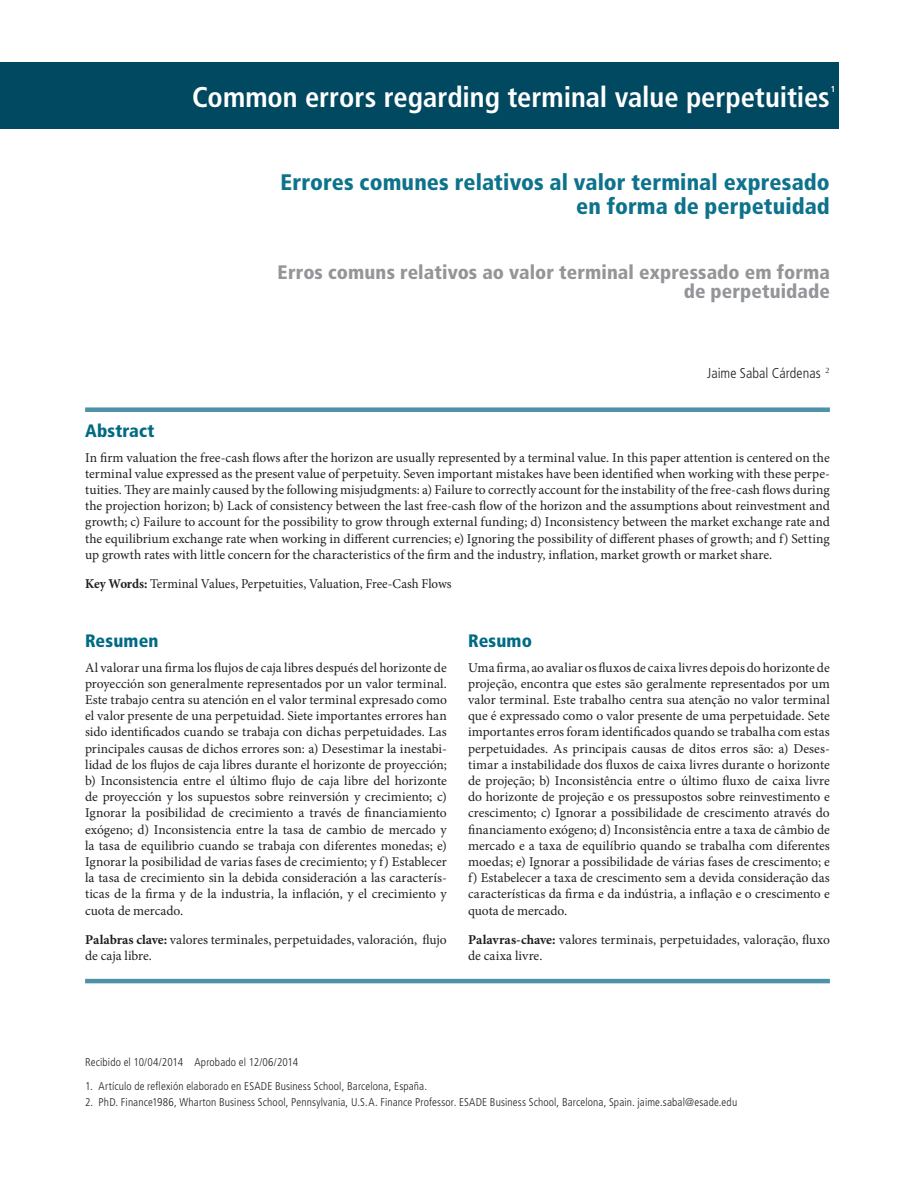
<style>
.page{position:relative;width:915px;height:1191px;background:#fff}
.page>*{position:absolute;margin:0;border:0;box-sizing:border-box;transform-origin:0 0}
.titulo_principal{font:700 condensed 28.5px "Frutiger LT Std";color:#fff}
.titulo_ingles{font:900 condensed 22.5px/24px "Frutiger LT Std";letter-spacing:.005em;color:#0d728b;text-align:right}
.titulo_portugues{font:900 condensed 19.5px/19.5px "Frutiger LT Std";letter-spacing:.005em;color:#939598;text-align:right}
.subtitulos{font:900 condensed 18px "Frutiger LT Std";letter-spacing:.01em;color:#016b84}
.autor_y_cita_editori{font:300 condensed 14.25px "Frutiger LT Std";color:#231f20}
.resumen{font:13.5px/16.2px "Minion Pro";color:#231f20;text-align:justify}
.resumen-2{font:13.5px "Minion Pro";color:#231f20;scale:.96 1}
.datos_autor{font:300 condensed 11.25px "Frutiger LT Std";letter-spacing:.015em;color:#231f20}
.num{font:700 condensed 8.7px "Frutiger LT Std";color:#fff}
.supautor{font:7.8px "Optima LT Std";color:#231f20}
.s1{font-weight:700}
</style>
<div class="page">
<div style="left:85px;top:407px;width:744px;height:5px;background:#4c92a8"></div>
<div style="left:85px;top:978px;width:744px;height:5px;background:#4c92a8"></div>
<div style="left:0;top:62px;width:838px;height:67px;background:#004960"></div>
<p class="titulo_principal" style="left:192px;top:80px;width:639px">Common errors regarding terminal value perpetuities</p>
<p class="num" style="left:830px;top:84px;width:6px">1</p>
<p class="titulo_ingles" style="left:280px;top:170px;width:550px">Errores comunes relativos al valor terminal expresado en forma de perpetuidad</p>
<p class="titulo_portugues" style="left:277px;top:262px;width:553px">Erros comuns relativos ao valor terminal expressado em forma de perpetuidade</p>
<p class="autor_y_cita_editori" style="left:707px;top:365px;width:115px">Jaime Sabal Cárdenas</p>
<p class="supautor" style="left:825px;top:366px;width:6px">2</p>
<p class="subtitulos" style="left:85px;top:420px;width:71px">Abstract</p>
<p class="resumen" style="left:85px;top:449px;width:746px">In firm valuation the free-cash flows after the horizon are usually represented by a terminal value. In this paper attention is centered on the terminal value expressed as the present value of perpetuity. Seven important mistakes have been identified when working with these perpe&shy;tuities. They are mainly caused by the following misjudgments: a) Failure to correctly account for the instability of the free-cash flows during the projection horizon; b) Lack of consistency between the last free-cash flow of the horizon and the assumptions about reinvestment and growth; c) Failure to account for the possibility to grow through external funding; d) Inconsistency between the market exchange rate and the equilibrium exchange rate when working in different currencies; e) Ignoring the possibility of different phases of growth; and f) Setting up growth rates with little concern for the characteristics of the firm and the industry, inflation, market growth or market share.</p>
<p class="resumen-2" style="left:85px;top:574px;width:383px"><span class="s1">Key Words:</span> Terminal Values, Perpetuities, Valuation, Free-Cash Flows</p>
<p class="subtitulos" style="left:85px;top:630px;width:75px">Resumen</p>
<p class="resumen" style="left:85px;top:659px;width:363px">Al valorar una firma los flujos de caja libres después del horizonte de proyección son generalmente representados por un valor terminal.<br>Este trabajo centra su atención en el valor terminal expresado como el valor presente de una perpetuidad. Siete importantes errores han sido identificados cuando se trabaja con dichas perpetuidades. Las principales causas de dichos errores son: a) Desestimar la inestabi&shy;lidad de los flujos de caja libres durante el horizonte de proyección; b) Inconsistencia entre el último flujo de caja libre del horizonte de proyección y los supuestos sobre reinversión y crecimiento; c)<br>Ignorar la posibilidad de crecimiento a través de financiamiento exógeno; d) Inconsistencia entre la tasa de cambio de mercado y la tasa de equilibrio cuando se trabaja con diferentes monedas; e)<br>Ignorar la posibilidad de varias fases de crecimiento; y f) Establecer la tasa de crecimiento sin la debida consideración a las caracterís&shy;ticas de la firma y de la industria, la inflación, y el crecimiento y cuota de mercado.</p>
<p class="resumen" style="left:85px;top:931px;width:363px"><span class="s1">Palabras clave:</span> valores terminales, perpetuidades, valoración, flujo de caja libre.</p>
<p class="subtitulos" style="left:468px;top:630px;width:65px">Resumo</p>
<p class="resumen" style="left:468px;top:659px;width:363px">Uma firma, ao avaliar os fluxos de caixa livres depois do horizonte de projeção, encontra que estes são geralmente representados por um valor terminal. Este trabalho centra sua atenção no valor terminal que é expressado como o valor presente de uma perpetuidade. Sete importantes erros foram identificados quando se trabalha com estas perpetuidades. As principais causas de ditos erros são: a) Deses&shy;timar a instabilidade dos fluxos de caixa livres durante o horizonte de projeção; b) Inconsistência entre o último fluxo de caixa livre do horizonte de projeção e os pressupostos sobre reinvestimento e crescimento; c) Ignorar a possibilidade de crescimento através do financiamento exógeno; d) Inconsistência entre a taxa de câmbio de mercado e a taxa de equilíbrio quando se trabalha com diferentes moedas; e) Ignorar a possibilidade de várias fases de crescimento; e f) Estabelecer a taxa de crescimento sem a devida consideração das características da firma e da indústria, a inflação e o crescimento e quota de mercado.</p>
<p class="resumen" style="left:468px;top:931px;width:363px"><span class="s1">Palavras-chave:</span> valores terminais, perpetuidades, valoração, fluxo de caixa livre.</p>
<p class="datos_autor" style="left:85px;top:1056px;width:214px">Recibido el 10/04/2014 Aprobado el 12/06/2014</p>
<p class="datos_autor" style="left:85px;top:1080px;width:343px">1. Artículo de reflexión elaborado en ESADE Business School, Barcelona, España.</p>
<p class="datos_autor" style="left:85px;top:1095px;width:653px">2. PhD. Finance1986, Wharton Business School, Pennsylvania, U.S.A. Finance Professor. ESADE Business School, Barcelona, Spain. jaime.sabal@esade.edu</p>
</div>
